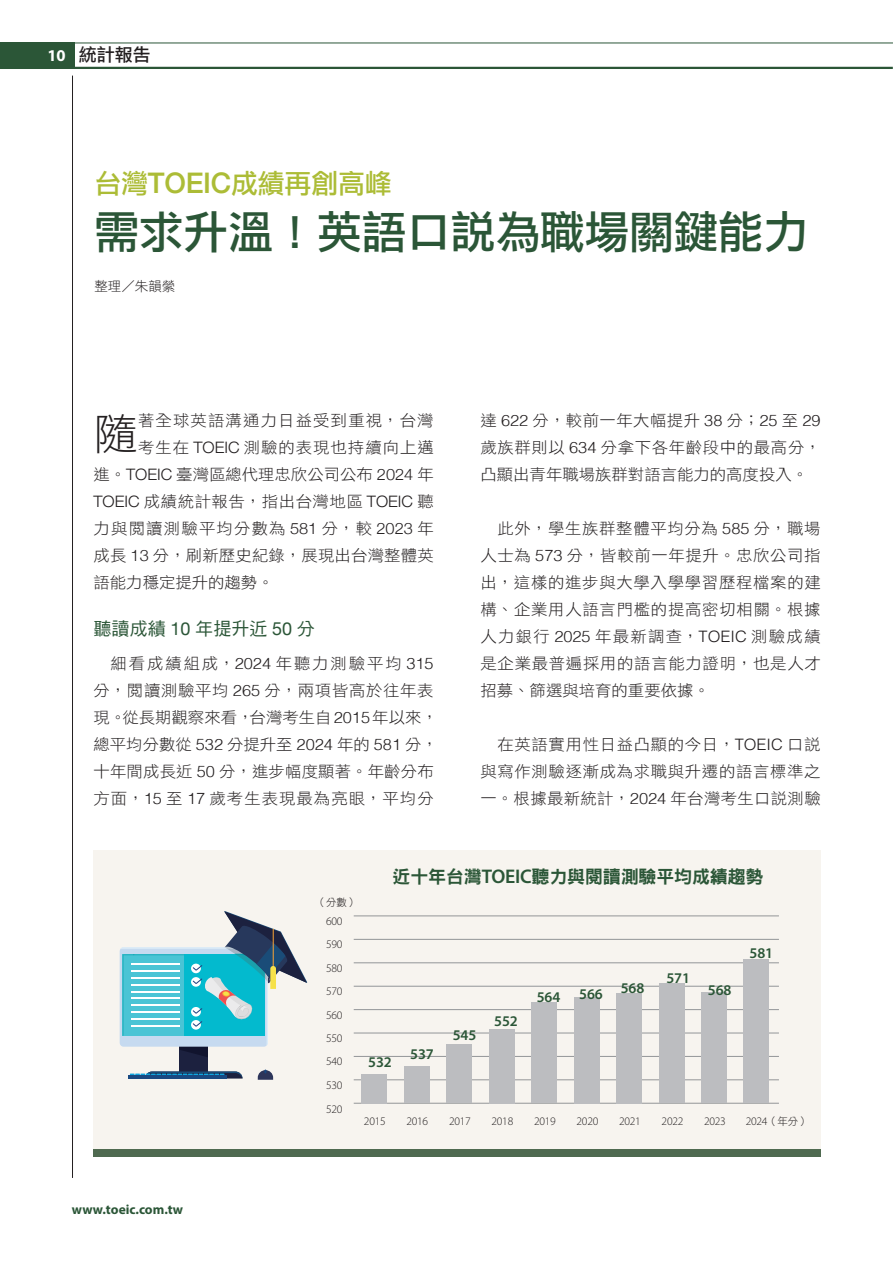
<style>
.page{position:relative;width:893px;height:1263px;background:#fff}
.page>*{position:absolute;margin:0;border:0;box-sizing:border-box;transform-origin:0 0}
.t1{font:45px "DF Li Hei Std W5";letter-spacing:-.01em;color:#2b5637}
.段首大字{font:42.75px "DF Hei Std W3";color:#231f20;scale:1.04 1}
.t2{font:27px "DF Li Hei Std W5";letter-spacing:-.01em;color:#acbc36}
.圖說{font:18px "DF Hei Std W9";letter-spacing:-.01em;color:#2b5637}
.小標_深綠{font:18px "DF Hei Std W5";letter-spacing:.005em;color:#2b5637}
.t3{font:18px "DF Li Hei Std W5";color:#231f20}
.t4{font:700 16.5px "Myriad Pro";color:#fff}
.內文{font:15.75px/27px "DF Hei Std W3";letter-spacing:.04em;color:#231f20;text-align:justify;scale:1.04 1}
.段首大字-2{font:15.75px "DF Hei Std W3";color:#231f20;scale:1.04 1}
.段首大字-3{font:15.75px "DF Hei Std W3";letter-spacing:.035em;color:#231f20;scale:1.04 1}
.段首大字-4{font:15.75px "DF Hei Std W3";letter-spacing:.075em;color:#231f20;scale:1.04 1}
.段首大字-5{font:15.75px "DF Hei Std W3";letter-spacing:.01em;color:#231f20;scale:1.04 1}
.段首大字-6{font:15.75px "DF Hei Std W3";letter-spacing:.06em;color:#231f20;scale:1.04 1}
.段首大字-7{font:15.75px "DF Hei Std W3";letter-spacing:.07em;color:#231f20;scale:1.04 1}
.t5{font:600 14.85px "Myriad Pro";letter-spacing:-.01em;color:#2b5637}
.t6{font:700 13.5px "Myriad Pro";color:#2b5637}
.t7{font:13.5px "DF Hei Std W3";color:#231f20}
.t8{font:300 11.55px "Myriad Pro";letter-spacing:-.025em;color:#231f20}
.t9{font:10.5px "DF Hei Std W3";color:#231f20}
.s1{font-family:"Helvetica Neue";font-weight:500;font-size:28.35px}
.s2{font-family:"Helvetica Neue";font-weight:300}
.s3{font-family:"Helvetica Neue"}
.s4{font-family:"Helvetica";font-weight:300}
.s5{font-family:"Myriad Pro";font-weight:600;font-size:19.8px}
.s6{font-family:"DF Hei Std W3";font-weight:400;font-size:10.5px}
</style>
<div class="page">
<hr style="left:72px;top:76px;width:1px;height:1102px;background:#231f20">
<hr style="left:0;top:43px;width:893px;height:1px;background:#2b5637">
<hr style="left:0;top:67px;width:893px;height:2px;background:#2b5637">
<div style="left:0;top:43px;width:74px;height:25px;background:#2b5637"></div>
<div style="left:94px;top:850px;width:727px;height:303px;background:#f7f4ef"></div>
<div style="left:94px;top:1149px;width:727px;height:8px;background:#4f6a50"></div>
<hr style="left:354px;top:1103px;width:425px;height:1px;background:#939598">
<hr style="left:354px;top:1079px;width:425px;height:1px;background:#939598">
<hr style="left:354px;top:1056px;width:425px;height:1px;background:#939598">
<hr style="left:354px;top:1033px;width:425px;height:1px;background:#939598">
<hr style="left:354px;top:1009px;width:425px;height:1px;background:#939598">
<hr style="left:354px;top:986px;width:425px;height:1px;background:#939598">
<hr style="left:354px;top:962px;width:425px;height:1px;background:#939598">
<hr style="left:354px;top:939px;width:425px;height:1px;background:#939598">
<hr style="left:354px;top:916px;width:425px;height:1px;background:#939598">
<div style="left:361px;top:1074px;width:26px;height:29px;background:#bcbdc0"></div>
<div style="left:404px;top:1066px;width:25px;height:37px;background:#bcbdc0"></div>
<div style="left:446px;top:1045px;width:26px;height:58px;background:#bcbdc0"></div>
<div style="left:489px;top:1029px;width:25px;height:74px;background:#bcbdc0"></div>
<div style="left:531px;top:1002px;width:26px;height:101px;background:#bcbdc0"></div>
<div style="left:574px;top:997px;width:25px;height:106px;background:#bcbdc0"></div>
<div style="left:616px;top:993px;width:26px;height:110px;background:#bcbdc0"></div>
<div style="left:659px;top:983px;width:25px;height:120px;background:#bcbdc0"></div>
<div style="left:701px;top:993px;width:26px;height:110px;background:#bcbdc0"></div>
<div style="left:743px;top:959px;width:26px;height:144px;background:#bcbdc0"></div>
<div style="left:180px;top:1043px;width:28px;height:32px;background:#1c213f"></div>
<svg style="left:258px;top:1069px;width:15px;height:11px"></svg>
<svg style="left:130px;top:1071px;width:112px;height:7px"></svg>
<hr style="left:128px;top:1075px;width:98px;height:3px;background:#194981">
<svg style="left:120px;top:911px;width:187px;height:146px"></svg>
<p class="t4" style="left:47px;top:45px;width:20px">10</p>
<p class="t3" style="left:79px;top:45px;width:74px">統計報告</p>
<p class="t2" style="left:94px;top:169px;width:299px">台灣<span class="s1">TOEIC</span>成績再創高峰</p>
<p class="t1" style="left:94px;top:208px;width:715px">需求升溫！英語口說為職場關鍵能力</p>
<p class="t7" style="left:94px;top:279px;width:82px">整理／朱韻縈</p>
<p class="段首大字" style="left:94px;top:411px;width:44px">隨</p>
<p class="段首大字-7" style="left:138px;top:412px;width:286px">著全球英語溝通力日益受到重視，台灣</p>
<p class="段首大字-6" style="left:138px;top:439px;width:286px">考生在 <span class="s2">TOEIC</span> 測驗的表現也持續向上邁</p>
<p class="段首大字-2" style="left:94px;top:466px;width:329px">進。<span class="s2">TOEIC</span> 臺灣區總代理忠欣公司公布 <span class="s2">2024</span> 年</p>
<p class="段首大字-3" style="left:94px;top:493px;width:329px"><span class="s2">TOEIC</span> 成績統計報告，指出台灣地區 <span class="s2">TOEIC</span> 聽</p>
<p class="段首大字-4" style="left:94px;top:520px;width:329px">力與閱讀測驗平均分數為 <span class="s2">581</span> 分，較 <span class="s2">2023</span> 年</p>
<p class="段首大字-5" style="left:94px;top:547px;width:329px">成長 <span class="s2">13</span> 分，刷新歷史紀錄，展現出台灣整體英</p>
<p class="段首大字-2" style="left:94px;top:574px;width:175px">語能力穩定提升的趨勢。</p>
<p class="小標_深綠" style="left:94px;top:619px;width:223px">聽讀成績 <span class="s3">10</span> 年提升近 <span class="s3">50</span> 分</p>
<p class="內文" style="left:94px;top:650px;width:333px;text-align:left;text-indent:17px">細看成績組成，<span class="s4">2024</span> 年聽力測驗平均 <span class="s4">315</span>分，閱讀測驗平均 <span class="s4">265</span> 分，兩項皆高於往年表現。從長期觀察來看，台灣考生自<span class="s4">2015</span>年以來，總平均分數從 <span class="s4">532</span> 分提升至 <span class="s4">2024</span> 年的 <span class="s4">581</span> 分，十年間成長近 <span class="s4">50</span> 分，進步幅度顯著。年齡分布方面，<span class="s4">15</span> 至 <span class="s4">17</span> 歲考生表現最為亮眼，平均分</p>
<p class="內文" style="left:480px;top:407px;width:329px">達 <span class="s4">622</span> 分，較前一年大幅提升 <span class="s4">38</span> 分；<span class="s4">25</span> 至 <span class="s4">29</span>歲族群則以 <span class="s4">634</span> 分拿下各年齡段中的最高分，凸顯出青年職場族群對語言能力的高度投入。</p>
<p class="內文" style="left:480px;top:515px;width:329px;text-indent:17px">此外，學生族群整體平均分為 <span class="s4">585</span> 分，職場人士為 <span class="s4">573</span> 分，皆較前一年提升。忠欣公司指出，這樣的進步與大學入學學習歷程檔案的建構、企業用人語言門檻的提高密切相關。根據人力銀行 <span class="s4">2025</span> 年最新調查，<span class="s4">TOEIC</span> 測驗成績是企業最普遍採用的語言能力證明，也是人才招募、篩選與培育的重要依據。</p>
<p class="內文" style="left:480px;top:731px;width:329px;text-indent:17px">在英語實用性日益凸顯的今日，<span class="s4">TOEIC</span> 口說與寫作測驗逐漸成為求職與升遷的語言標準之一。根據最新統計，<span class="s4">2024</span> 年台灣考生口說測驗</p>
<p class="t9" style="left:316px;top:897px;width:43px">（分數）</p>
<p class="t8" style="left:326px;top:914px;width:18px">600</p>
<p class="t8" style="left:326px;top:938px;width:18px">590</p>
<p class="t8" style="left:326px;top:985px;width:18px">570</p>
<p class="t8" style="left:326px;top:1008px;width:18px">560</p>
<p class="t8" style="left:326px;top:1032px;width:18px">550</p>
<p class="t8" style="left:326px;top:1055px;width:18px">540</p>
<p class="t8" style="left:326px;top:1078px;width:18px">530</p>
<p class="t8" style="left:326px;top:1103px;width:18px">520</p>
<p class="t8" style="left:326px;top:961px;width:18px">580</p>
<p class="圖說" style="left:393px;top:867px;width:372px">近十年台灣<span class="s5">TOEIC</span>聽力與閱讀測驗平均成績趨勢</p>
<p class="t5" style="left:368px;top:1052px;width:25px">532</p>
<p class="t5" style="left:410px;top:1045px;width:25px">537</p>
<p class="t5" style="left:453px;top:1025px;width:25px">545</p>
<p class="t5" style="left:494px;top:1012px;width:25px">552</p>
<p class="t5" style="left:537px;top:987px;width:25px">564</p>
<p class="t5" style="left:579px;top:984px;width:25px">566</p>
<p class="t5" style="left:621px;top:979px;width:25px">568</p>
<p class="t5" style="left:666px;top:968px;width:25px">571</p>
<p class="t5" style="left:708px;top:980px;width:25px">568</p>
<p class="t5" style="left:750px;top:944px;width:25px">581</p>
<p class="t8" style="left:364px;top:1115px;width:23px">2015</p>
<p class="t8" style="left:406px;top:1115px;width:23px">2016</p>
<p class="t8" style="left:449px;top:1115px;width:23px">2017</p>
<p class="t8" style="left:492px;top:1115px;width:23px">2018</p>
<p class="t8" style="left:534px;top:1115px;width:23px">2019</p>
<p class="t8" style="left:577px;top:1115px;width:23px">2020</p>
<p class="t8" style="left:619px;top:1115px;width:23px">2021</p>
<p class="t8" style="left:662px;top:1115px;width:23px">2022</p>
<p class="t8" style="left:704px;top:1115px;width:23px">2023</p>
<p class="t8" style="left:746px;top:1115px;width:65px">2024<span class="s6">（年分）</span></p>
<p class="t6" style="left:72px;top:1201px;width:113px">www.toeic.com.tw</p>
</div>
